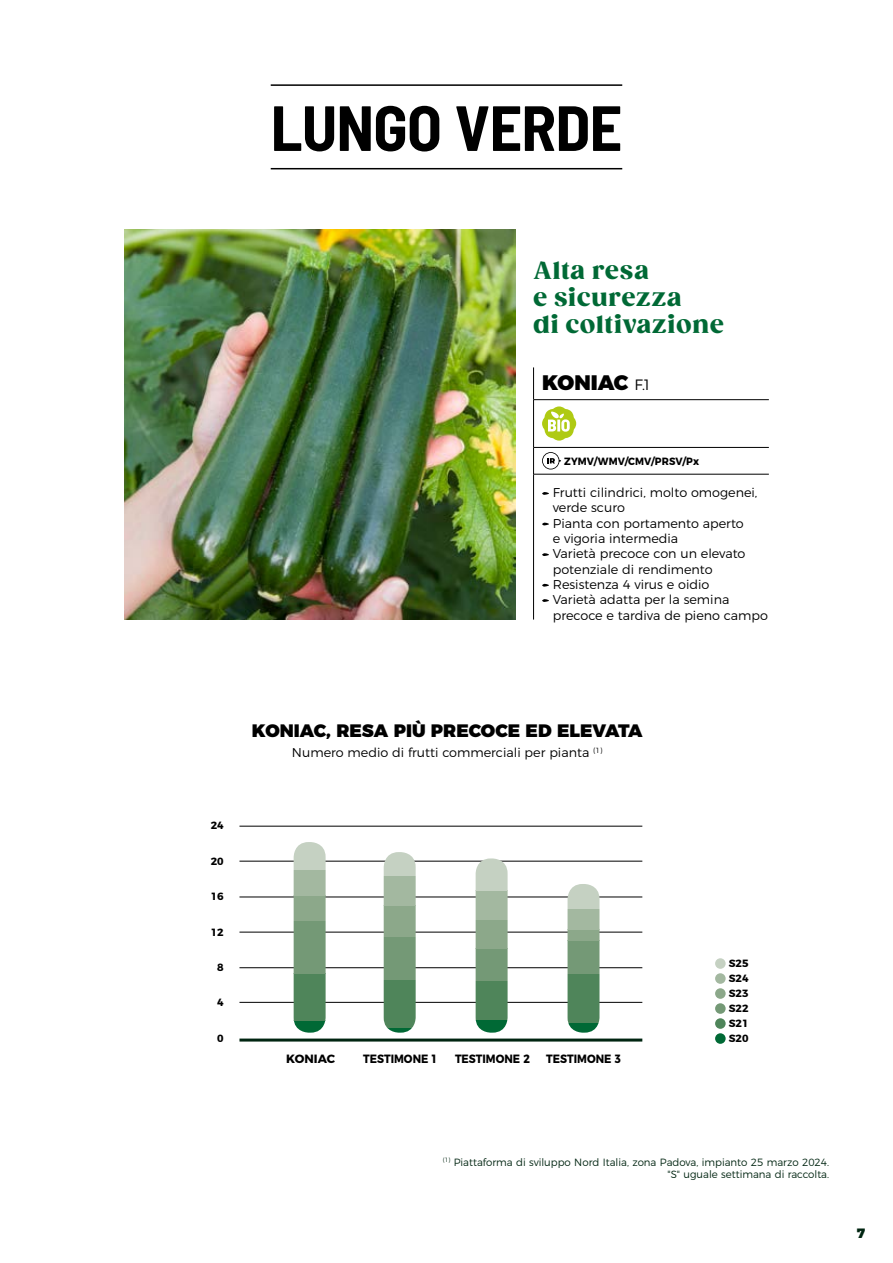
<style>
.page{position:relative;width:893px;height:1263px;background:#fff}
.page>*{position:absolute;margin:0;border:0;box-sizing:border-box;transform-origin:0 0}
.t1{font:700 semi-condensed 63.75px "Barlow";letter-spacing:-.01em;color:#000}
.t2{font:900 24px/27px "Gazpacho";letter-spacing:.04em;color:#006935}
.t3{font:900 21px "Montserrat";letter-spacing:-.005em;color:#000}
.t4{font:900 18px "Montserrat";color:#000}
.t5{font:900 13.5px "Montserrat";color:#002511}
.t6{font:300 12.75px/15.3px "Montserrat";color:#000}
.t7{font:700 12px "Montserrat";color:#000;scale:.9 1}
.t8{font:700 12px "Montserrat";color:#000}
.t9{font:300 10.5px/12.8px "Montserrat";color:#002511;text-align:right}
.t10{font:700 10.5px/15px "Montserrat";letter-spacing:.01em;color:#000;text-align:justify}
.t11{font:700 10.5px "Montserrat";letter-spacing:.01em;color:#000;scale:.94 1}
.s1{font-weight:300;font-size:15px}
</style>
<div class="page">
<hr style="left:239px;top:1002px;width:403px;height:1px;background:#000">
<hr style="left:239px;top:967px;width:403px;height:1px;background:#000">
<hr style="left:239px;top:932px;width:403px;height:1px;background:#000">
<hr style="left:239px;top:896px;width:403px;height:1px;background:#000">
<hr style="left:239px;top:861px;width:403px;height:1px;background:#000">
<hr style="left:239px;top:826px;width:403px;height:1px;background:#000">
<hr style="left:271px;top:84px;width:351px;height:2px;background:#000">
<hr style="left:271px;top:168px;width:351px;height:1px;background:#000">
<hr style="left:533px;top:399px;width:236px;height:1px;background:#000">
<hr style="left:533px;top:447px;width:236px;height:1px;background:#000">
<hr style="left:533px;top:400px;width:1px;height:47px;background:#000">
<hr style="left:533px;top:367px;width:1px;height:32px;background:#000">
<hr style="left:533px;top:474px;width:1px;height:145px;background:#000">
<svg style="left:533px;top:448px;width:1px;height:26px"></svg>
<hr style="left:533px;top:474px;width:236px;height:1px;background:#000">
<svg style="left:542px;top:406px;width:34px;height:35px"></svg>
<svg style="left:542px;top:452px;width:19px;height:17px"></svg>
<svg style="left:542px;top:492px;width:7px;height:3px"></svg>
<svg style="left:542px;top:522px;width:7px;height:3px"></svg>
<svg style="left:542px;top:553px;width:7px;height:3px"></svg>
<svg style="left:542px;top:584px;width:7px;height:3px"></svg>
<svg style="left:542px;top:599px;width:7px;height:3px"></svg>
<hr style="left:239px;top:1038px;width:403px;height:3px;background:#002511">
<div style="left:715px;top:958px;width:11px;height:11px;background:#c5d1c2;border-radius:50%"></div>
<div style="left:715px;top:973px;width:11px;height:11px;background:#a3b8a0;border-radius:50%"></div>
<div style="left:715px;top:988px;width:11px;height:11px;background:#8ca88a;border-radius:50%"></div>
<div style="left:715px;top:1003px;width:11px;height:11px;background:#749976;border-radius:50%"></div>
<div style="left:715px;top:1018px;width:11px;height:11px;background:#4f855a;border-radius:50%"></div>
<div style="left:715px;top:1033px;width:11px;height:11px;background:#006935;border-radius:50%"></div>
<img style="left:124px;top:230px;width:392px;height:389px">
<svg style="left:294px;top:1020px;width:32px;height:13px"></svg>
<div style="left:294px;top:973px;width:32px;height:47px;background:#4f855a"></div>
<div style="left:294px;top:921px;width:32px;height:52px;background:#749976"></div>
<div style="left:294px;top:896px;width:32px;height:25px;background:#8ca88a"></div>
<div style="left:294px;top:870px;width:32px;height:26px;background:#a3b8a0"></div>
<div style="left:294px;top:842px;width:32px;height:28px;background:#c5d1c2"></div>
<svg style="left:387px;top:1028px;width:25px;height:5px"></svg>
<div style="left:384px;top:980px;width:32px;height:48px;background:#4f855a"></div>
<div style="left:384px;top:937px;width:32px;height:43px;background:#749976"></div>
<div style="left:384px;top:905px;width:32px;height:32px;background:#8ca88a"></div>
<div style="left:384px;top:876px;width:32px;height:29px;background:#a3b8a0"></div>
<div style="left:384px;top:852px;width:32px;height:24px;background:#c5d1c2"></div>
<svg style="left:476px;top:1020px;width:32px;height:13px"></svg>
<div style="left:476px;top:981px;width:32px;height:39px;background:#4f855a"></div>
<div style="left:476px;top:948px;width:32px;height:33px;background:#749976"></div>
<div style="left:476px;top:920px;width:32px;height:28px;background:#8ca88a"></div>
<div style="left:476px;top:890px;width:32px;height:30px;background:#a3b8a0"></div>
<div style="left:476px;top:858px;width:32px;height:32px;background:#c5d1c2"></div>
<svg style="left:568px;top:1023px;width:31px;height:10px"></svg>
<div style="left:568px;top:974px;width:31px;height:49px;background:#4f855a"></div>
<div style="left:568px;top:941px;width:31px;height:33px;background:#749976"></div>
<div style="left:568px;top:929px;width:31px;height:12px;background:#8ca88a"></div>
<div style="left:568px;top:909px;width:31px;height:20px;background:#a3b8a0"></div>
<div style="left:568px;top:884px;width:31px;height:25px;background:#c5d1c2"></div>
<h1 class="t1" style="left:271px;top:82px;width:353px">LUNGO VERDE</h1>
<h2 class="t2" style="left:533px;top:258px;width:192px">Alta resa<br>e sicurezza<br>di coltivazione</h2>
<h3 class="t3" style="left:542px;top:365px;width:109px">KONIAC <span class="s1">F.1</span></h3>
<p class="t11" style="left:564px;top:453px;width:145px">ZYMV/WMV/CMV/PRSV/Px</p>
<p class="t6" style="left:553px;top:484px;width:217px">Frutti cilindrici, molto omogenei, verde scuro<br>Pianta con portamento aperto<br>e vigoria intermedia<br>Varietà precoce con un elevato potenziale di rendimento<br>Resistenza 4 virus e oidio<br>Varietà adatta per la semina precoce e tardiva de pieno campo</p>
<p class="t10" style="left:211px;top:817px;width:14px">24</p>
<p class="t10" style="left:211px;top:852px;width:14px">20</p>
<p class="t10" style="left:211px;top:888px;width:14px">16</p>
<p class="t10" style="left:211px;top:923px;width:14px">12</p>
<p class="t10" style="left:217px;top:959px;width:8px">8</p>
<p class="t10" style="left:217px;top:994px;width:8px">4</p>
<p class="t10" style="left:217px;top:1030px;width:8px">0</p>
<h3 class="t4" style="left:252px;top:716px;width:392px">KONIAC, RESA PIÙ PRECOCE ED ELEVATA</h3>
<p class="t6" style="left:292px;top:744px;width:312px">Numero medio di frutti commerciali per pianta <sup>(1)</sup></p>
<p class="t8" style="left:286px;top:1049px;width:51px">KONIAC</p>
<p class="t7" style="left:363px;top:1049px;width:83px">TESTIMONE 1</p>
<p class="t7" style="left:455px;top:1049px;width:85px">TESTIMONE 2</p>
<p class="t7" style="left:546px;top:1049px;width:84px">TESTIMONE 3</p>
<p class="t10" style="left:729px;top:955px;width:21px">S25<br>S24<br>S23<br>S22<br>S21<br>S20</p>
<p class="t9" style="left:443px;top:1155px;width:388px"><sup>(1)</sup> Piattaforma di sviluppo Nord Italia, zona Padova, impianto 25 marzo 2024. "S" uguale settimana di raccolta.</p>
<p class="t5" style="left:857px;top:1221px;width:10px">7</p>
</div>
